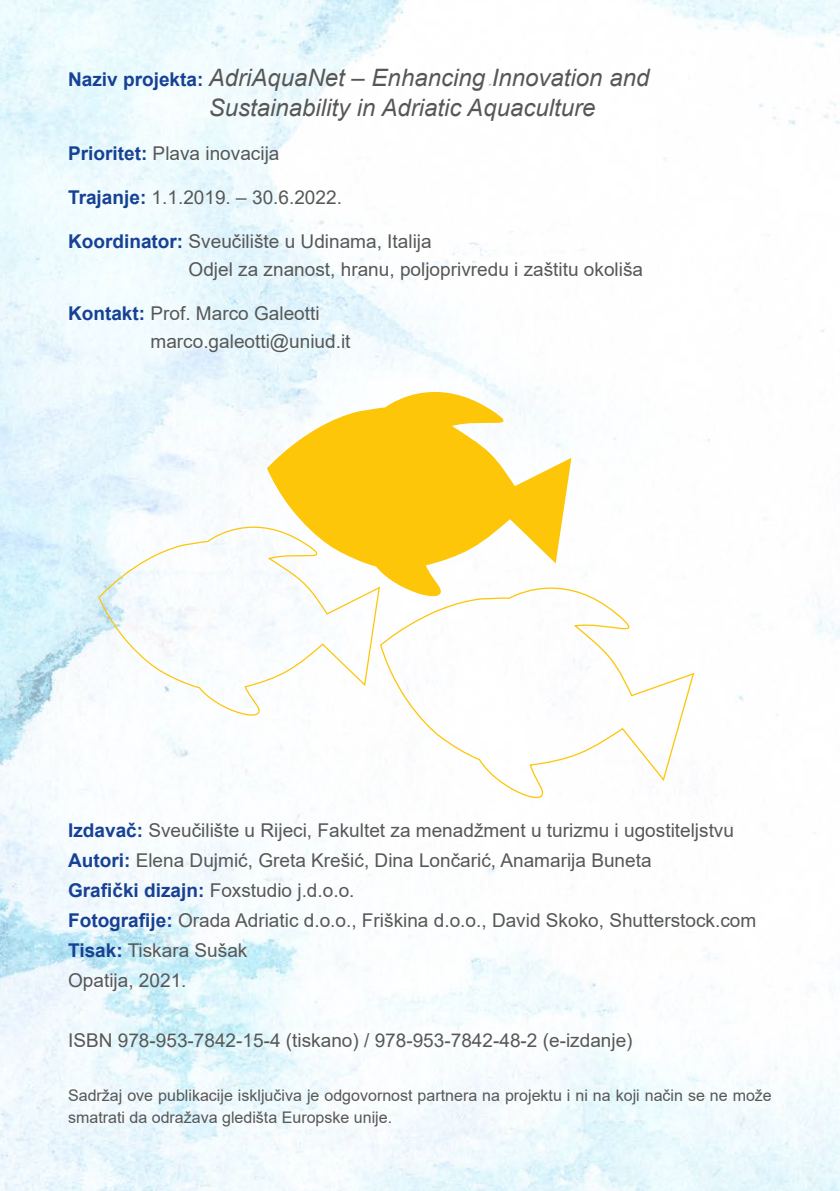
<style>
.page{position:relative;width:840px;height:1191px;background:#fff}
.page>*{position:absolute;margin:0;border:0;box-sizing:border-box;transform-origin:0 0}
.t1{font:italic 24px/30px "Arial";color:#575756}
.t2{font:19px/30px "Arial";color:#575756}
.t3{font:16px/22px "Arial";color:#575756}
.s1{font-weight:700;font-style:normal;font-size:19px;color:#164194}
.s2{font-weight:700;color:#164194}
</style>
<div class="page">
<img style="left:0;top:0;width:839px;height:1191px">
<svg style="left:267px;top:377px;width:304px;height:197px;fill:#fdc608"></svg>
<svg style="left:379px;top:574px;width:316px;height:239px"></svg>
<svg style="left:98px;top:513px;width:282px;height:214px"></svg>
<p class="t1" style="left:208px;top:62px;width:442px;text-indent:-140px"><span class="s1">Naziv projekta:</span> AdriAquaNet – Enhancing Innovation and<br>Sustainability in Adriatic Aquaculture</p>
<p class="t2" style="left:68px;top:138px;width:213px"><span class="s2">Prioritet:</span> Plava inovacija</p>
<p class="t2" style="left:68px;top:182px;width:275px"><span class="s2">Trajanje:</span> 1.1.2019. – 30.6.2022.</p>
<p class="t2" style="left:188px;top:227px;width:456px;line-height:28px;text-indent:-120px"><span class="s2">Koordinator:</span> Sveučilište u Udinama, Italija<br>Odjel za znanost, hranu, poljoprivredu i zaštitu okoliša</p>
<p class="t2" style="left:150px;top:299px;width:201px;line-height:28px;text-indent:-82px"><span class="s2">Kontakt:</span> Prof. Marco Galeotti marco.galeotti@uniud.it</p>
<p class="t2" style="left:68px;top:815px;width:689px"><span class="s2">Izdavač:</span> Sveučilište u Rijeci, Fakultet za menadžment u turizmu i ugostiteljstvu <span class="s2">Autori:</span> Elena Dujmić, Greta Krešić, Dina Lončarić, Anamarija Buneta<br><span class="s2">Grafički dizajn:</span> Foxstudio j.d.o.o.<br><span class="s2">Fotografije:</span> Orada Adriatic d.o.o., Friškina d.o.o., David Skoko, Shutterstock.com <span class="s2">Tisak:</span> Tiskara Sušak<br>Opatija, 2021.</p>
<p class="t2" style="left:68px;top:1025px;width:565px">ISBN 978-953-7842-15-4 (tiskano) / 978-953-7842-48-2 (e-izdanje)</p>
<p class="t3" style="left:68px;top:1084px;width:704px">Sadržaj ove publikacije isključiva je odgovornost partnera na projektu i ni na koji način se ne može smatrati da odražava gledišta Europske unije.</p>
</div>
